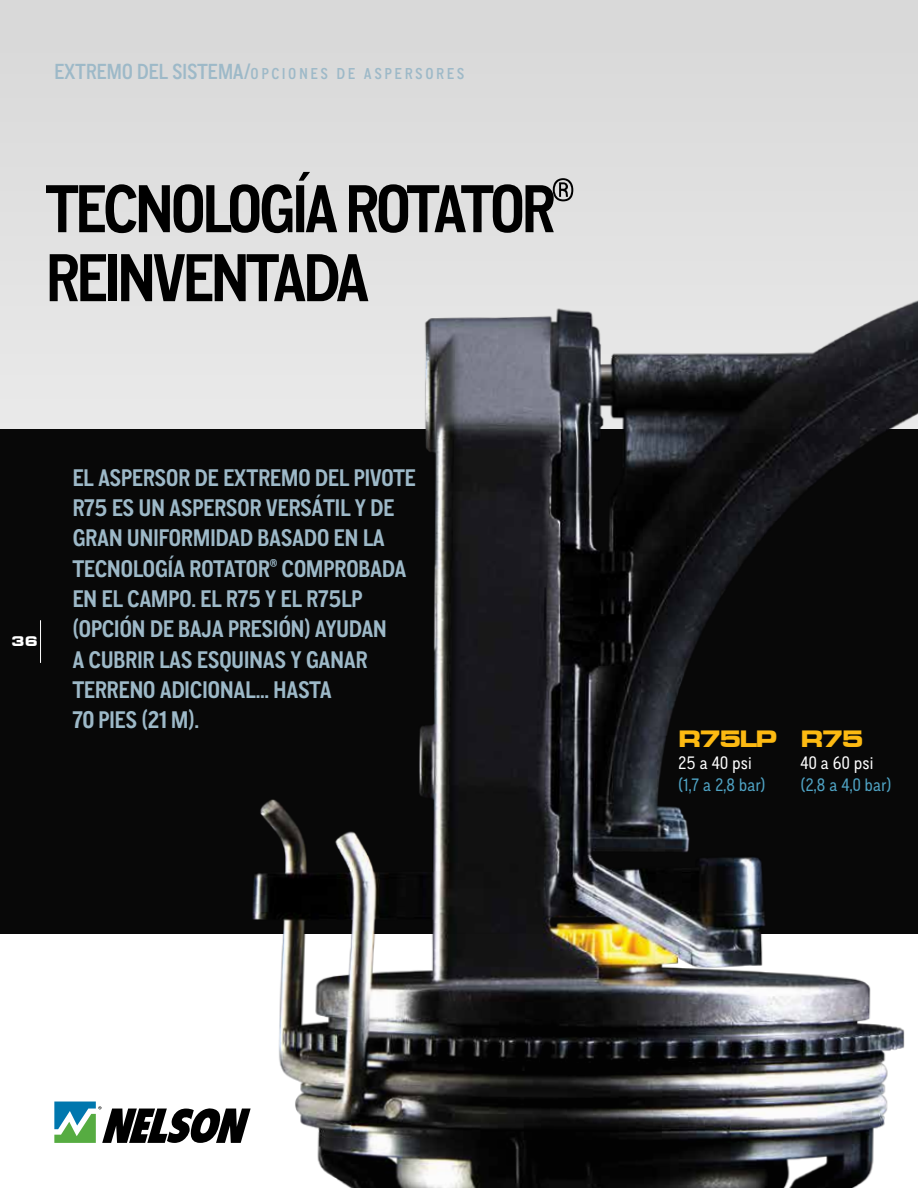
<style>
.page{position:relative;width:918px;height:1188px;background:#fff}
.page>*{position:absolute;margin:0;border:0;box-sizing:border-box;transform-origin:0 0}
.t1{font:700 67.5px/69px "CA Normal";letter-spacing:-.06em;color:#000}
.t2{font:700 24px/30.3px "CA Normal";letter-spacing:-.02em;color:#9db9c8}
.t3{font:700 expanded 22.5px "Square 721 BT";letter-spacing:-.09em;color:#fdba12}
.t4{font:18px "CA Normal";color:#4fa3c4}
.t5{font:18px "CA Normal";color:#fff}
.t6{font:500 15.75px "CA Normal";letter-spacing:.16em;color:#9db9c8}
.t7{font:700 expanded 13.35px "Square 721 BT";color:#fff}
.s1{font-size:21.75px}
.s2{font-weight:300;font-size:72px}
</style>
<div class="page">
<svg style="left:0;top:0;width:918px;height:429px;fill:#dbdbdb"></svg>
<div style="left:0;top:429px;width:918px;height:505px;background:#080808"></div>
<hr style="left:40px;top:620px;width:1px;height:43px;background:#fff">
<div style="left:53px;top:1100px;width:44px;height:44px;background:#84bdd7"></div>
<svg style="left:54px;top:1102px;width:77px;height:41px"></svg>
<img style="left:131px;top:151px;width:787px;height:1037px">
<p class="t6" style="left:54px;top:63px;width:412px"><span class="s1">EXTREMO DEL SISTEMA/</span>OPCIONES DE ASPERSORES</p>
<h1 class="t1" style="left:45px;top:173px;width:531px">TECNOLOGÍA ROTATOR<span class="s2">®<br></span>REINVENTADA</h1>
<p class="t7" style="left:12px;top:634px;width:28px">36</p>
<p class="t2" style="left:72px;top:462px;width:345px">EL ASPERSOR DE EXTREMO DEL PIVOTE<br>R75 ES UN ASPERSOR VERSÁTIL Y DE<br>GRAN UNIFORMIDAD BASADO EN LA<br>TECNOLOGÍA ROTATOR® COMPROBADA<br>EN EL CAMPO. EL R75 Y EL R75LP (OPCIÓN DE BAJA PRESIÓN) AYUDAN<br>A CUBRIR LAS ESQUINAS Y GANAR<br>TERRENO ADICIONAL... HASTA<br>70 PIES (21 M).</p>
<p class="t3" style="left:678px;top:726px;width:101px">R75LP</p>
<p class="t5" style="left:678px;top:751px;width:75px">25 a 40 psi</p>
<p class="t4" style="left:678px;top:772px;width:89px">(1,7 a 2,8 bar)</p>
<p class="t3" style="left:800px;top:726px;width:65px">R75</p>
<p class="t5" style="left:800px;top:751px;width:75px">40 a 60 psi</p>
<p class="t4" style="left:800px;top:772px;width:93px">(2,8 a 4,0 bar)</p>
</div>
